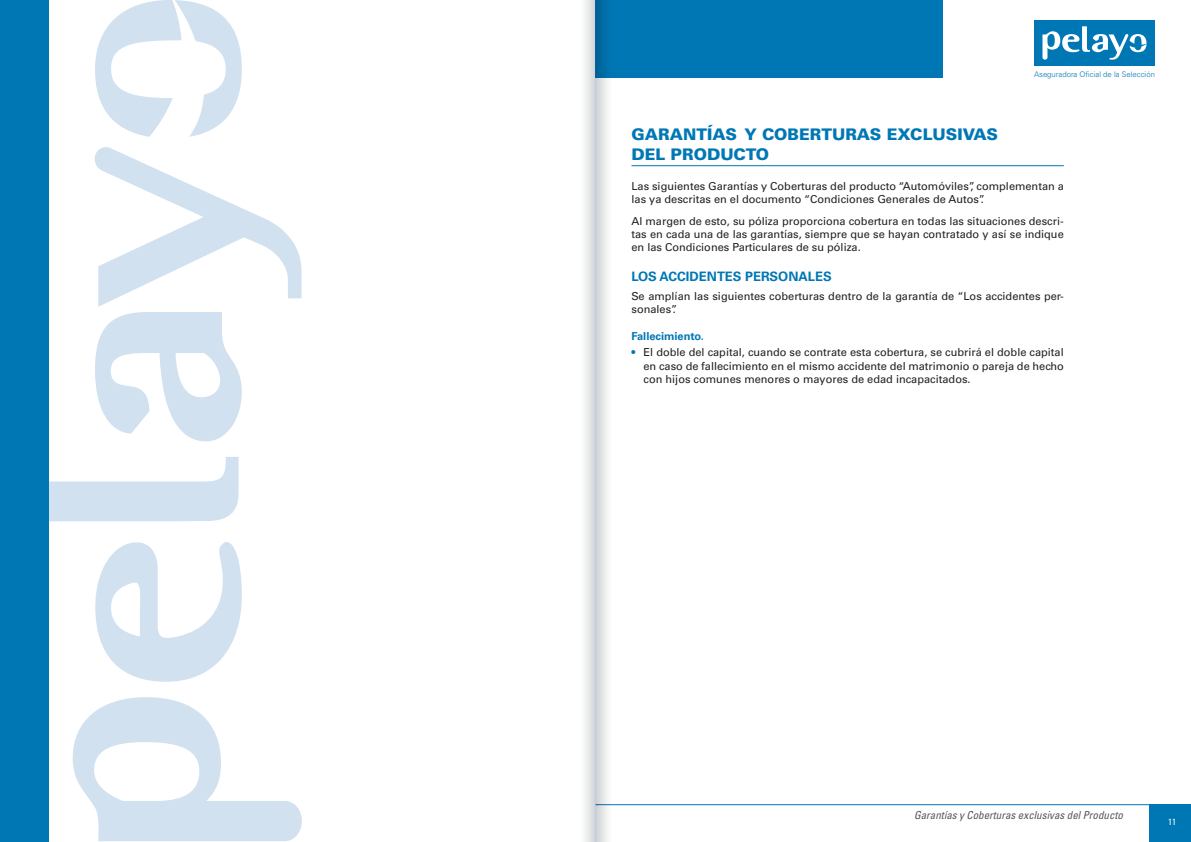
<style>
.page{position:relative;width:1191px;height:842px;background:#fff}
.page>*{position:absolute;margin:0;border:0;box-sizing:border-box;transform-origin:0 0}
.TITU_1{font:900 16px/19.2px "Univers";color:#0077b5}
.TITU_2{font:700 13px "Univers";color:#0077b5}
.BASE{font:11px/13.2px "Univers";color:#231f20}
.BULLET_1_NEGRO{font:11px/13.2px "Univers";color:#231f20;text-align:justify}
.PIE_GRAL_PAGINA{font:italic condensed 11px "Univers";color:#57585a}
.BULLET_1_AZUL{font:700 11px "Univers";color:#0077b5}
.PIE_GRAL_PAGINA-2{font:condensed 9px "Univers";color:#fff}
.t1{font:300 7.7px "Univers";color:#0077b5}
.s1{color:#0077b5}
</style>
<div class="page">
<div style="left:1034px;top:20px;width:121px;height:46px;background:#0077b5"></div>
<svg style="left:1042px;top:26px;width:104px;height:34px"></svg>
<div style="left:595px;top:0;width:348px;height:77px;background:#0077b5"></div>
<hr style="left:595px;top:804px;width:596px;height:1px;background:#0077b5">
<div style="left:1149px;top:804px;width:42px;height:38px;background:#0077b5"></div>
<svg style="left:95px;top:0;width:147px;height:137px"></svg>
<svg style="left:95px;top:542px;width:147px;height:140px"></svg>
<svg style="left:49px;top:457px;width:189px;height:64px"></svg>
<svg style="left:95px;top:147px;width:206px;height:294px"></svg>
<svg style="left:73px;top:697px;width:229px;height:144px"></svg>
<div style="left:0;top:0;width:49px;height:842px;background:#0077b5"></div>
<hr style="left:631px;top:165px;width:432px;height:1px;background:#0077b5">
<div style="left:569px;top:0;width:26px;height:842px;background:linear-gradient(to right,#fff,#dfe0e0)"></div>
<svg style="left:596px;top:0;width:26px;height:842px"></svg>
<hr style="left:595px;top:0;width:1px;height:842px;background:#b8cfe7">
<p class="t1" style="left:1034px;top:70px;width:122px">Aseguradora Oficial de la Selección</p>
<p class="TITU_1" style="left:631px;top:125px;width:368px">GARANTÍAS Y COBERTURAS EXCLUSIVAS<br>DEL PRODUCTO</p>
<p class="BASE" style="left:631px;top:179px;width:434px">Las siguientes Garantías y Coberturas del producto “Automóviles”, complementan a las ya descritas en el documento “Condiciones Generales de Autos”.</p>
<p class="BASE" style="left:631px;top:214px;width:434px;text-align:justify">Al margen de esto, su póliza proporciona cobertura en todas las situaciones descri&shy;tas en cada una de las garantías, siempre que se hayan contratado y así se indique en las Condiciones Particulares de su póliza.</p>
<p class="TITU_2" style="left:631px;top:269px;width:202px">LOS ACCIDENTES PERSONALES</p>
<p class="BASE" style="left:631px;top:289px;width:434px">Se amplían las siguientes coberturas dentro de la garantía de “Los accidentes per&shy;sonales”.</p>
<p class="BULLET_1_AZUL" style="left:631px;top:330px;width:74px">Fallecimiento.</p>
<p class="BULLET_1_NEGRO" style="left:643px;top:346px;width:422px;text-indent:-12px"><span class="s1">•</span> El doble del capital, cuando se contrate esta cobertura, se cubrirá el doble capital en caso de fallecimiento en el mismo accidente del matrimonio o pareja de hecho con hijos comunes menores o mayores de edad incapacitados.</p>
<p class="PIE_GRAL_PAGINA" style="left:914px;top:808px;width:210px">Garantías y Coberturas exclusivas del Producto</p>
<p class="PIE_GRAL_PAGINA-2" style="left:1168px;top:816px;width:9px">11</p>
</div>
